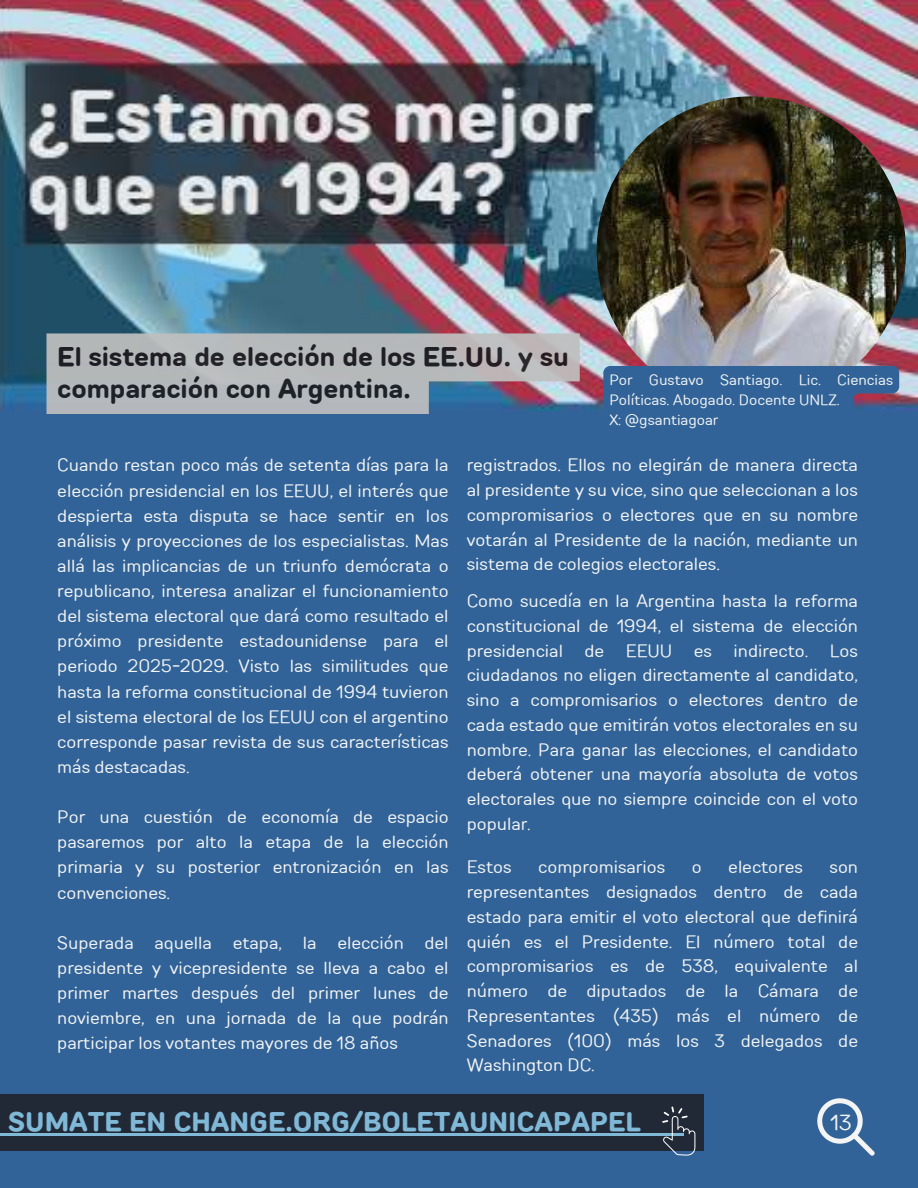
<style>
.page{position:relative;width:918px;height:1188px;background:#316398}
.page>*{position:absolute;margin:0;border:0;box-sizing:border-box;transform-origin:0 0}
.t1{font:700 27px/32.7px "TT Rounds Neue";color:#1d1b1f}
.t2{font:700 27px "TT Rounds Neue";color:#94cee7}
.t3{font:21.75px "TT Rounds Neue";color:#f3f4f3}
.t4{font:18px/24.8px "TT Rounds Neue";color:#f3f4f3;text-align:justify}
.t5{font:15px/20.2px "TT Rounds Neue";color:#f3f4f3}
</style>
<div class="page">
<svg style="left:817px;top:1098px;width:58px;height:58px"></svg>
<div style="left:0;top:1094px;width:703px;height:57px;background:#212937"></div>
<svg style="left:0;top:1133px;width:8px;height:2px"></svg>
<hr style="left:8px;top:1133px;width:633px;height:2px;background:#94cee7">
<hr style="left:641px;top:1133px;width:43px;height:2px;background:#94cee7">
<svg style="left:662px;top:1106px;width:33px;height:50px"></svg>
<img style="left:0;top:0;width:918px;height:411px">
<svg style="left:46px;top:333px;width:534px;height:81px;background:#abb0b6"></svg>
<img style="left:597px;top:96px;width:309px;height:310px;border-radius:50%">
<svg style="left:603px;top:366px;width:296px;height:45px"></svg>
<h1 class="t1" style="left:57px;top:340px;width:513px">El sistema de elección de los EE.UU. y su comparación con Argentina.</h1>
<p class="t5" style="left:609px;top:369px;width:285px">Por Gustavo Santiago. Lic. Ciencias<br>Políticas. Abogado. Docente UNLZ.<br>X: @gsantiagoar</p>
<p class="t4" style="left:57px;top:452px;width:393px;line-height:25.2px">Cuando restan poco más de setenta días para la elección presidencial en los EEUU, el interés que despierta esta disputa se hace sentir en los análisis y proyecciones de los especialistas. Mas allá las implicancias de un triunfo demócrata o republicano, interesa analizar el funcionamiento del sistema electoral que dará como resultado el próximo presidente estadounidense para el periodo 2025-2029. Visto las similitudes que hasta la reforma constitucional de 1994 tuvieron el sistema electoral de los EEUU con el argentino corresponde pasar revista de sus características más destacadas.</p>
<p class="t4" style="left:57px;top:804px;width:393px">Por una cuestión de economía de espacio pasaremos por alto la etapa de la elección primaria y su posterior entronización en las convenciones.</p>
<p class="t4" style="left:57px;top:930px;width:393px">Superada aquella etapa, la elección del presidente y vicepresidente se lleva a cabo el primer martes después del primer lunes de noviembre, en una jornada de la que podrán participar los votantes mayores de 18 años</p>
<p class="t4" style="left:467px;top:453px;width:393px">registrados. Ellos no elegirán de manera directa al presidente y su vice, sino que seleccionan a los compromisarios o electores que en su nombre votarán al Presidente de la nación, mediante un sistema de colegios electorales.</p>
<p class="t4" style="left:467px;top:588px;width:393px">Como sucedía en la Argentina hasta la reforma constitucional de 1994, el sistema de elección presidencial de EEUU es indirecto. Los ciudadanos no eligen directamente al candidato, sino a compromisarios o electores dentro de cada estado que emitirán votos electorales en su nombre. Para ganar las elecciones, el candidato deberá obtener una mayoría absoluta de votos electorales que no siempre coincide con el voto popular.</p>
<p class="t4" style="left:467px;top:855px;width:46px">Estos</p>
<p class="t4" style="left:538px;top:855px;width:128px">compromisarios</p>
<p class="t4" style="left:692px;top:855px;width:11px">o</p>
<p class="t4" style="left:728px;top:855px;width:76px">electores</p>
<p class="t4" style="left:467px;top:855px;width:393px;text-indent:363px">son representantes designados dentro de cada estado para emitir el voto electoral que definirá quién es el Presidente. El número total de compromisarios es de 538, equivalente al número de diputados de la Cámara de Representantes (435) más el número de Senadores (100) más los 3 delegados de Washington DC.</p>
<h1 class="t2" style="left:8px;top:1104px;width:634px">SUMATE EN CHANGE.ORG/BOLETAUNICAPAPEL</h1>
<p class="t3" style="left:830px;top:1108px;width:23px">13</p>
</div>
